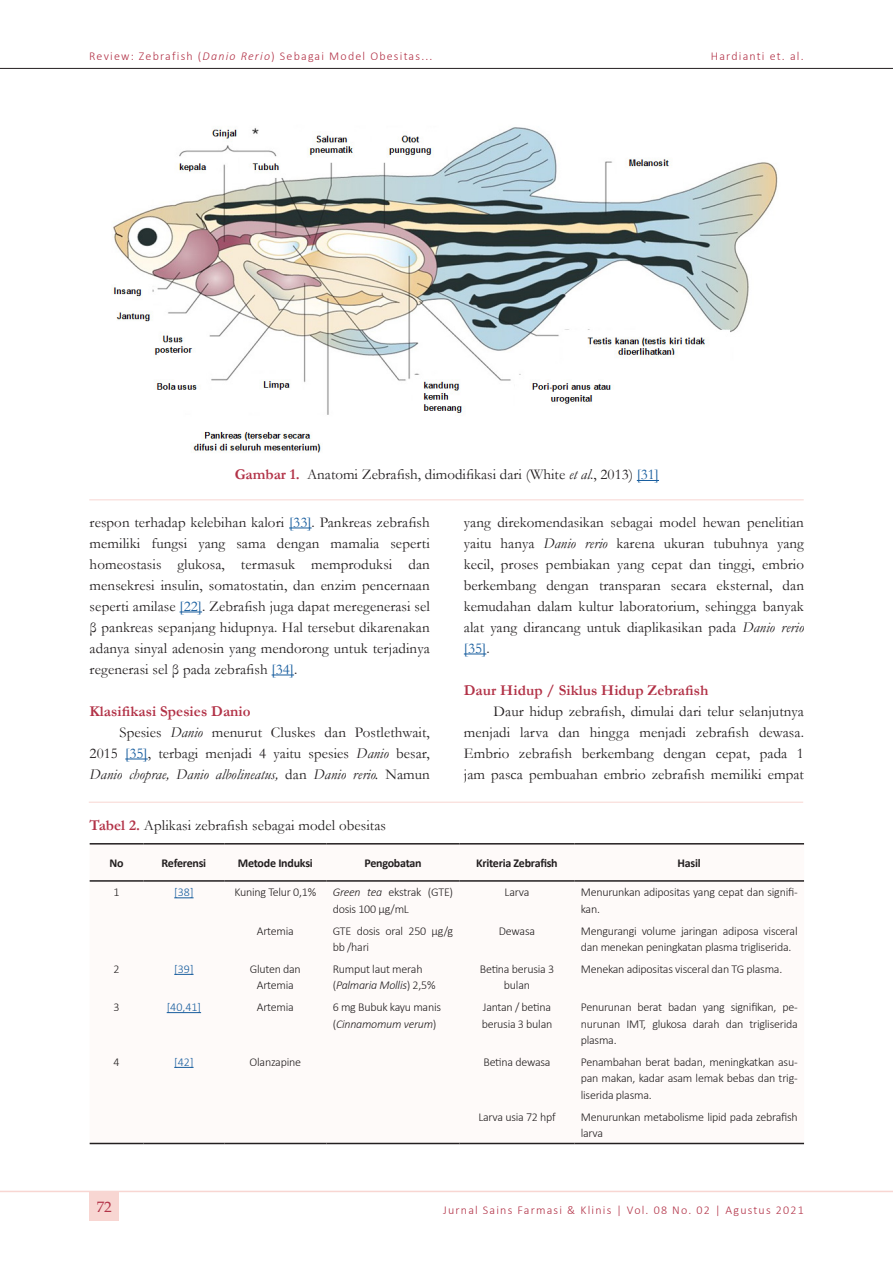
<style>
.page{position:relative;width:893px;height:1263px;background:#fff}
.page>*{position:absolute;margin:0;border:0;box-sizing:border-box;transform-origin:0 0}
.t1{font:15px/21px "Garamond";letter-spacing:.005em;color:#231f20;text-align:justify}
.t2{font:700 15px "Garamond";letter-spacing:.005em;color:#b23247}
.t3{font:15px "Book Antiqua";color:#b23247}
.t4{font:300 12px/16.5px "Calibri";letter-spacing:-.02em;color:#231f20}
.t5{font:300 12px "Calibri";letter-spacing:.1em;color:#b23247}
.t6{font:700 12px "Calibri";letter-spacing:-.02em;color:#231f20}
.t7{font:italic 300 12px "Calibri";letter-spacing:-.02em;color:#231f20}
.t8{font:300 12px "Calibri";color:#175d9e}
.s1{font-style:italic}
.s2{font-weight:700;color:#b23247}
.s3{color:#175d9e}
.s4{font-style:normal}
</style>
<div class="page">
<hr style="left:0;top:68px;width:893px;height:1px;background:#231f20">
<hr style="left:0;top:1191px;width:893px;height:1px;background:#f8d6d2">
<div style="left:89px;top:1191px;width:30px;height:30px;background:#f8d6d2"></div>
<svg style="left:289px;top:528px;width:23px;height:1px"></svg>
<svg style="left:180px;top:612px;width:22px;height:1px"></svg>
<svg style="left:272px;top:675px;width:22px;height:1px"></svg>
<svg style="left:125px;top:759px;width:23px;height:1px"></svg>
<svg style="left:464px;top:654px;width:22px;height:1px"></svg>
<svg style="left:90px;top:844px;width:714px;height:299px"></svg>
<hr style="left:90px;top:843px;width:54px;height:1px;background:#231f20">
<hr style="left:144px;top:843px;width:80px;height:1px;background:#231f20">
<hr style="left:224px;top:843px;width:102px;height:1px;background:#231f20">
<hr style="left:326px;top:843px;width:134px;height:1px;background:#231f20">
<hr style="left:460px;top:843px;width:114px;height:1px;background:#231f20">
<hr style="left:574px;top:843px;width:230px;height:1px;background:#231f20">
<hr style="left:90px;top:880px;width:54px;height:2px;background:#231f20">
<hr style="left:144px;top:880px;width:80px;height:2px;background:#231f20">
<hr style="left:224px;top:880px;width:102px;height:2px;background:#231f20">
<hr style="left:326px;top:880px;width:134px;height:2px;background:#231f20">
<hr style="left:460px;top:880px;width:114px;height:2px;background:#231f20">
<hr style="left:574px;top:880px;width:230px;height:2px;background:#231f20">
<hr style="left:90px;top:1143px;width:54px;height:1px;background:#231f20">
<hr style="left:144px;top:1143px;width:80px;height:1px;background:#231f20">
<hr style="left:224px;top:1143px;width:102px;height:1px;background:#231f20">
<hr style="left:326px;top:1143px;width:134px;height:1px;background:#231f20">
<hr style="left:460px;top:1143px;width:114px;height:1px;background:#231f20">
<hr style="left:574px;top:1143px;width:230px;height:1px;background:#231f20">
<svg style="left:174px;top:897px;width:20px;height:1px"></svg>
<svg style="left:174px;top:974px;width:20px;height:1px"></svg>
<hr style="left:167px;top:1012px;width:34px;height:1px;background:#175d9e">
<svg style="left:174px;top:1067px;width:20px;height:1px"></svg>
<hr style="left:89px;top:802px;width:714px;height:1px;background:#f8d6d2">
<img style="left:113px;top:127px;width:665px;height:326px">
<svg style="left:637px;top:480px;width:22px;height:1px"></svg>
<hr style="left:89px;top:500px;width:715px;height:1px;background:#f8d6d2">
<p class="t5" style="left:89px;top:49px;width:345px">Review: Zebrafish (<span class="s1">Danio Rerio</span>) Sebagai Model Obesitas...</p>
<p class="t5" style="left:711px;top:49px;width:94px">Hardianti et. al.</p>
<p class="t1" style="left:235px;top:464px;width:426px"><span class="s2">Gambar 1.</span> Anatomi Zebrafish, dimodifikasi dari (White <span class="s1">et al</span>., 2013) <span class="s3">[31]</span></p>
<p class="t1" style="left:90px;top:511px;width:342px">respon terhadap kelebihan kalori <span class="s3">[33]</span>. Pankreas zebrafish memiliki fungsi yang sama dengan mamalia seperti homeostasis glukosa, termasuk memproduksi dan mensekresi insulin, somatostatin, dan enzim pencernaan seperti amilase <span class="s3">[22]</span>. Zebrafish juga dapat meregenerasi sel β pankreas sepanjang hidupnya. Hal tersebut dikarenakan adanya sinyal adenosin yang mendorong untuk terjadinya regenerasi sel β pada zebrafish <span class="s3">[34]</span>.</p>
<p class="t2" style="left:90px;top:701px;width:163px">Klasifikasi Spesies Danio</p>
<p class="t1" style="left:90px;top:721px;width:342px;text-indent:30px">Spesies <span class="s1">Danio</span> menurut Cluskes dan Postlethwait, 2015 <span class="s3">[35]</span>, terbagi menjadi 4 yaitu spesies <span class="s1">Danio</span> besar, <span class="s1">Danio choprae, Danio albolineatus,</span> dan <span class="s1">Danio rerio.</span> Namun</p>
<p class="t1" style="left:464px;top:511px;width:342px">yang direkomendasikan sebagai model hewan penelitian yaitu hanya <span class="s1">Danio rerio</span> karena ukuran tubuhnya yang kecil, proses pembiakan yang cepat dan tinggi, embrio berkembang dengan transparan secara eksternal, dan kemudahan dalam kultur laboratorium, sehingga banyak alat yang dirancang untuk diaplikasikan pada <span class="s1">Danio rerio </span><span class="s3">[35]</span>.</p>
<p class="t2" style="left:464px;top:680px;width:246px">Daur Hidup / Siklus Hidup Zebrafish</p>
<p class="t1" style="left:464px;top:700px;width:342px;text-indent:30px">Daur hidup zebrafish, dimulai dari telur selanjutnya menjadi larva dan hingga menjadi zebrafish dewasa.<br>Embrio zebrafish berkembang dengan cepat, pada 1 jam pasca pembuahan embrio zebrafish memiliki empat</p>
<p class="t1" style="left:90px;top:815px;width:298px"><span class="s2">Tabel 2.</span> Aplikasi zebrafish sebagai model obesitas</p>
<p class="t6" style="left:110px;top:854px;width:16px">No</p>
<p class="t6" style="left:162px;top:854px;width:46px">Referensi</p>
<p class="t6" style="left:238px;top:854px;width:76px">Metode Induksi</p>
<p class="t6" style="left:364px;top:854px;width:59px">Pengobatan</p>
<p class="t6" style="left:476px;top:854px;width:83px">Kriteria Zebrafish</p>
<p class="t6" style="left:678px;top:854px;width:25px">Hasil</p>
<p class="t4" style="left:114px;top:884px;width:8px">1</p>
<p class="t8" style="left:174px;top:885px;width:21px">[38]</p>
<p class="t4" style="left:234px;top:884px;width:83px">Kuning Telur 0,1%</p>
<p class="t4" style="left:333px;top:884px;width:122px"><span class="s1">Green tea</span> ekstrak (GTE) dosis 100 μg/mL</p>
<p class="t4" style="left:505px;top:884px;width:26px">Larva</p>
<p class="t4" style="left:581px;top:884px;width:218px">Menurunkan adipositas yang cepat dan signifi&shy;kan.</p>
<p class="t4" style="left:257px;top:922px;width:39px">Artemia</p>
<p class="t4" style="left:333px;top:922px;width:122px">GTE dosis oral 250 µg/g bb /hari</p>
<p class="t4" style="left:499px;top:922px;width:38px">Dewasa</p>
<p class="t4" style="left:581px;top:922px;width:218px">Mengurangi volume jaringan adiposa visceral dan menekan peningkatan plasma trigliserida.</p>
<p class="t4" style="left:114px;top:960px;width:8px">2</p>
<p class="t8" style="left:174px;top:961px;width:21px">[39]</p>
<p class="t4" style="left:250px;top:960px;width:53px;text-align:center">Gluten dan<br>Artemia</p>
<p class="t4" style="left:333px;top:960px;width:91px">Rumput laut merah</p>
<p class="t4" style="left:480px;top:960px;width:76px;text-align:center">Betina berusia 3 bulan</p>
<p class="t4" style="left:581px;top:960px;width:203px">Menekan adipositas visceral dan TG plasma.</p>
<p class="t7" style="left:333px;top:978px;width:104px"><span class="s4">(</span>Palmaria Mollis<span class="s4">) 2,5%</span></p>
<p class="t4" style="left:114px;top:999px;width:8px">3</p>
<p class="t8" style="left:167px;top:1000px;width:36px">[40,41]</p>
<p class="t4" style="left:257px;top:999px;width:39px">Artemia</p>
<p class="t4" style="left:333px;top:999px;width:110px">6 mg Bubuk kayu manis</p>
<p class="t7" style="left:333px;top:1016px;width:105px"><span class="s4">(</span>Cinnamomum verum<span class="s4">)</span></p>
<p class="t4" style="left:483px;top:999px;width:70px">Jantan / betina</p>
<p class="t4" style="left:482px;top:1015px;width:72px">berusia 3 bulan</p>
<p class="t4" style="left:581px;top:999px;width:218px;text-align:justify">Penurunan berat badan yang signifikan, pe&shy;nurunan IMT, glukosa darah dan trigliserida plasma.</p>
<p class="t4" style="left:114px;top:1053px;width:8px">4</p>
<p class="t8" style="left:174px;top:1054px;width:21px">[42]</p>
<p class="t4" style="left:250px;top:1053px;width:53px">Olanzapine</p>
<p class="t4" style="left:483px;top:1053px;width:69px">Betina dewasa</p>
<p class="t4" style="left:581px;top:1053px;width:218px;text-align:justify">Penambahan berat badan, meningkatkan asu&shy;pan makan, kadar asam lemak bebas dan trig&shy;liserida plasma.</p>
<p class="t4" style="left:478px;top:1108px;width:79px">Larva usia 72 hpf</p>
<p class="t4" style="left:581px;top:1108px;width:218px">Menurunkan metabolisme lipid pada zebrafish larva</p>
<p class="t3" style="left:97px;top:1196px;width:16px">72</p>
<p class="t5" style="left:443px;top:1202px;width:362px">Jurnal Sains Farmasi &amp; Klinis | Vol. 08 No. 02 | Agustus 2021</p>
</div>
